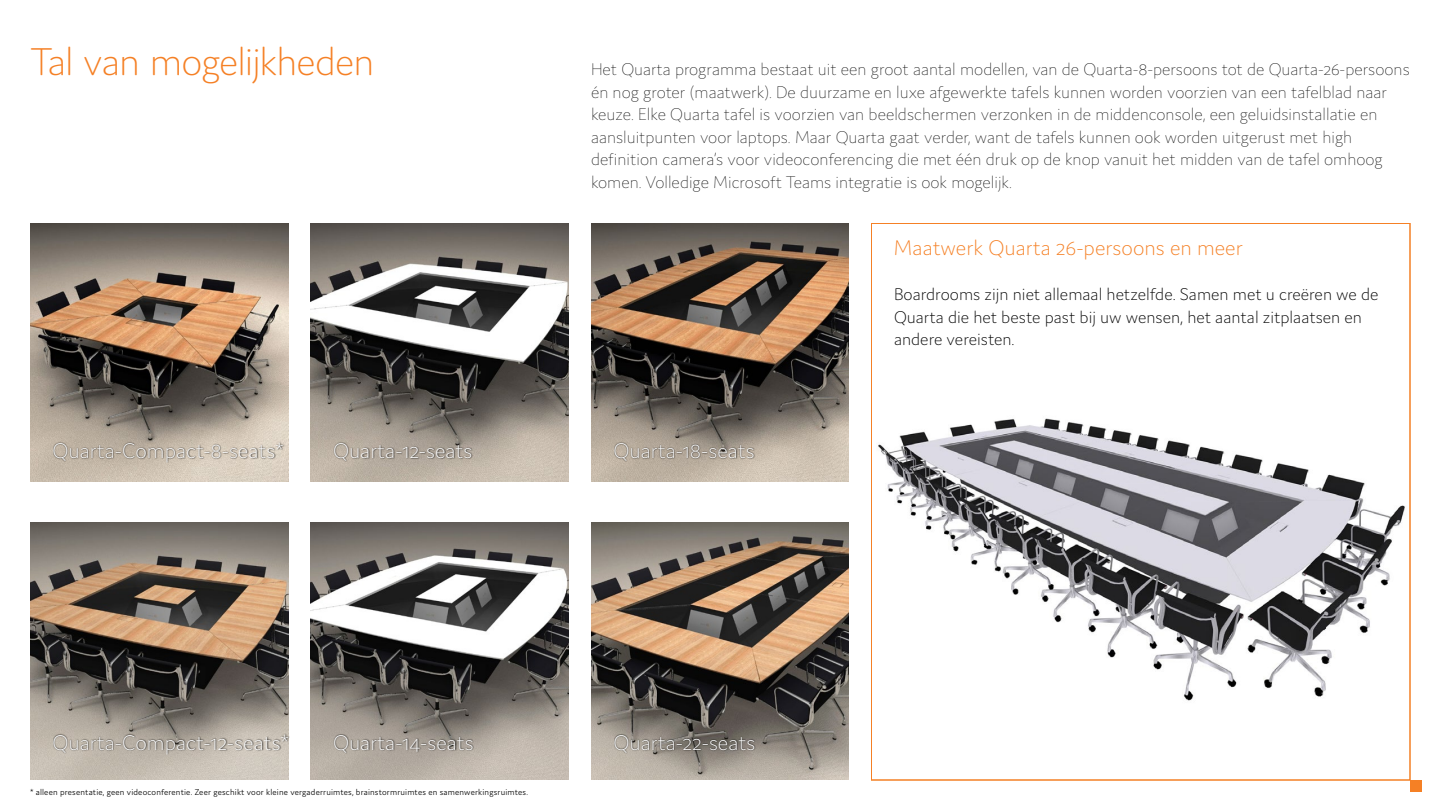
<style>
.page{position:relative;width:1440px;height:810px;background:#fff}
.page>*{position:absolute;margin:0;border:0;box-sizing:border-box;transform-origin:0 0}
.t1{font:200 41.25px "Domus";letter-spacing:-.02em;color:#f58025}
.t2{font:200 22.5px "Domus";color:#fff}
.t3{font:200 22.5px "Domus";color:#f58025}
.t4{font:200 18px/22.5px "Domus";color:#000}
.t5{font:200 18px/22.5px "Domus";color:#000}
.t6{font:300 9px "Domus";letter-spacing:.02em;color:#000}
</style>
<div class="page">
<img style="left:30px;top:224px;width:258px;height:258px">
<img style="left:591px;top:224px;width:258px;height:258px">
<img style="left:310px;top:224px;width:258px;height:258px">
<img style="left:878px;top:418px;width:527px;height:283px">
<img style="left:30px;top:522px;width:258px;height:258px">
<img style="left:591px;top:522px;width:258px;height:258px">
<img style="left:310px;top:522px;width:258px;height:258px">
<div style="left:1411px;top:781px;width:11px;height:11px;background:#f58025"></div>
<div style="left:614px;top:442px;width:142px;height:20px;background:#000;opacity:.75"></div>
<div style="left:333px;top:442px;width:140px;height:20px;background:#000;opacity:.75"></div>
<div style="left:53px;top:441px;width:232px;height:22px;background:#000;opacity:.75"></div>
<div style="left:614px;top:734px;width:142px;height:20px;background:#000;opacity:.75"></div>
<div style="left:333px;top:734px;width:141px;height:20px;background:#000;opacity:.75"></div>
<div style="left:53px;top:733px;width:237px;height:22px;background:#000;opacity:.75"></div>
<h1 class="t1" style="left:30px;top:39px;width:346px">Tal van mogelijkheden</h1>
<p class="t4" style="left:591px;top:58px;width:820px">Het Quarta programma bestaat uit een groot aantal modellen, van de Quarta-8-persoons tot de Quarta-26-persoons én nog groter (maatwerk). De duurzame en luxe afgewerkte tafels kunnen worden voorzien van een tafelblad naar keuze. Elke Quarta tafel is voorzien van beeldschermen verzonken in de middenconsole, een geluidsinstallatie en aansluitpunten voor laptops. Maar Quarta gaat verder, want de tafels kunnen ook worden uitgerust met high definition camera’s voor videoconferencing die met één druk op de knop vanuit het midden van de tafel omhoog komen. Volledige Microsoft Teams integratie is ook mogelijk.</p>
<p class="t3" style="left:894px;top:235px;width:350px">Maatwerk Quarta 26-persoons en meer</p>
<p class="t5" style="left:894px;top:283px;width:486px">Boardrooms zijn niet allemaal hetzelfde. Samen met u creëren we de<br>Quarta die het beste past bij uw wensen, het aantal zitplaatsen en andere vereisten.</p>
<p class="t2" style="left:52px;top:438px;width:233px">Quarta-Compact-8-seats*</p>
<p class="t2" style="left:333px;top:438px;width:141px">Quarta-12-seats</p>
<p class="t2" style="left:614px;top:438px;width:143px">Quarta-18-seats</p>
<p class="t2" style="left:52px;top:730px;width:238px">Quarta-Compact-12-seats*</p>
<p class="t2" style="left:333px;top:730px;width:142px">Quarta-14-seats</p>
<p class="t2" style="left:614px;top:730px;width:143px">Quarta-22-seats</p>
<p class="t6" style="left:30px;top:787px;width:500px">* alleen presentatie, geen videoconferentie. Zeer geschikt voor kleine vergaderruimtes, brainstormruimtes en samenwerkingsruimtes.</p>
</div>
